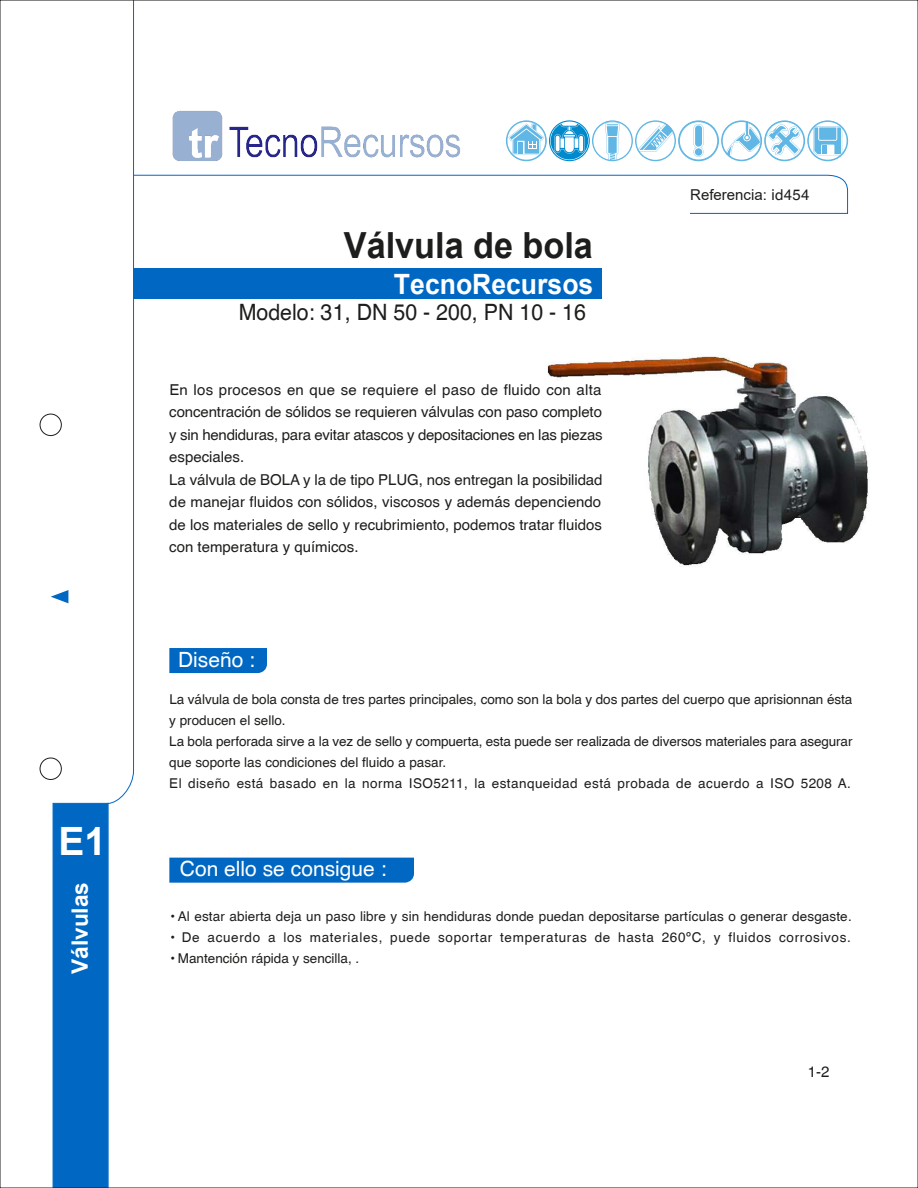
<style>
.page{position:relative;width:918px;height:1188px;background:#fff}
.page>*{position:absolute;margin:0;border:0;box-sizing:border-box;transform-origin:0 0}
.t1{font:700 39px "Arial";color:#fff}
.t2{font:700 36px "Arial";color:#1d1d1b;scale:.95 1}
.t3{font:700 27.9px "Arial";color:#fff;scale:.95 1}
.t4{font:22.5px "Helvetica";color:#1d1d1b;scale:.95 1}
.t5{font:700 22.5px "Arial";color:#fff}
.t6{font:21px "Helvetica";color:#fff}
.t7{font:15px/22.5px "Helvetica";color:#1d1d1b}
.t8{font:15px "Arial";color:#1d1d1b}
.t9{font:13.5px/21px "Helvetica";color:#1d1d1b}
.t10{font:13.5px "Helvetica";letter-spacing:.05em;color:#1d1d1b}
.s1{font-family:"Helvetica"}
</style>
<div class="page">
<img style="left:547px;top:353px;width:322px;height:214px">
<div style="left:169px;top:858px;width:245px;height:25px;background:#0068c3"></div>
<div style="left:169px;top:648px;width:98px;height:25px;background:#0068c3"></div>
<svg style="left:39px;top:2px;width:95px;height:1184px"></svg>
<div style="left:53px;top:803px;width:55px;height:383px;background:#0068c3"></div>
<svg style="left:133px;top:174px;width:715px;height:40px"></svg>
<div style="left:40px;top:414px;width:22px;height:22px;border:1px solid #1d1d1b;border-radius:50%"></div>
<div style="left:40px;top:758px;width:22px;height:22px;border:1px solid #1d1d1b;border-radius:50%"></div>
<svg style="left:51px;top:590px;width:17px;height:13px"></svg>
<div style="left:133px;top:268px;width:468px;height:30px;background:#0068c3"></div>
<svg style="left:765px;top:121px;width:40px;height:40px"></svg>
<div style="left:764px;top:120px;width:41px;height:41px;border:1px solid #60b6e4;border-radius:50%"></div>
<div style="left:766px;top:122px;width:37px;height:38px;background:#fff;border-radius:50%"></div>
<div style="left:807px;top:120px;width:41px;height:41px;border:1px solid #60b6e4;border-radius:50%"></div>
<svg style="left:809px;top:122px;width:38px;height:38px"></svg>
<div style="left:506px;top:120px;width:41px;height:41px;border:1px solid #60b6e4;border-radius:50%"></div>
<svg style="left:507px;top:122px;width:38px;height:38px"></svg>
<div style="left:549px;top:120px;width:41px;height:41px;border:1px solid #008acd;border-radius:50%"></div>
<svg style="left:551px;top:120px;width:250px;height:42px"></svg>
<img style="left:172px;top:110px;width:289px;height:51px">
<h1 class="t1" style="left:58px;top:813px;width:49px">E1</h1>
<h3 class="t5" style="left:64px;top:974px;width:94px;rotate:-90deg">Válvulas</h3>
<h2 class="t2" style="left:344px;top:220px;width:264px">Válvula de bola</h2>
<h3 class="t3" style="left:394px;top:264px;width:211px">TecnoRecursos</h3>
<h3 class="t4" style="left:239px;top:298px;width:367px">Modelo: 31, DN 50 - 200, PN 10 - 16</h3>
<p class="t7" style="left:169px;top:378px;width:435px">En los procesos en que se requiere el paso de fluido con alta concentración de sólidos se requieren válvulas con paso completo y sin hendiduras, para evitar atascos y depositaciones en las piezas especiales.<br>La válvula de BOLA y la de tipo PLUG, nos entregan la posibilidad de manejar fluidos con sólidos, viscosos y además depenciendo de los materiales de sello y recubrimiento, podemos tratar fluidos con temperatura y químicos.</p>
<h3 class="t6" style="left:178px;top:646px;width:79px">Diseño :</h3>
<p class="t8" style="left:690px;top:184px;width:121px">Referencia: <span class="s1">id454</span></p>
<p class="t9" style="left:169px;top:689px;width:685px">La válvula de bola consta de tres partes principales, como son la bola y dos partes del cuerpo que aprisionnan ésta y producen el sello.<br>La bola perforada sirve a la vez de sello y compuerta, esta puede ser realizada de diversos materiales para asegurar que soporte las condiciones del fluido a pasar.<br>El diseño está basado en la norma ISO5211, la estanqueidad está probada de acuerdo a ISO 5208 A.</p>
<h3 class="t6" style="left:180px;top:855px;width:208px">Con ello se consigue :</h3>
<p class="t9" style="left:169px;top:905px;width:684px">• Al estar abierta deja un paso libre y sin hendiduras donde puedan depositarse partículas o generar desgaste.</p>
<p class="t10" style="left:169px;top:929px;width:683px">• De acuerdo a los materiales, puede soportar temperaturas de hasta 260ºC, y fluidos corrosivos.</p>
<p class="t9" style="left:169px;top:947px;width:192px">• Mantención rápida y sencilla, .</p>
<p class="t7" style="left:808px;top:1060px;width:23px">1-2</p>
</div>
